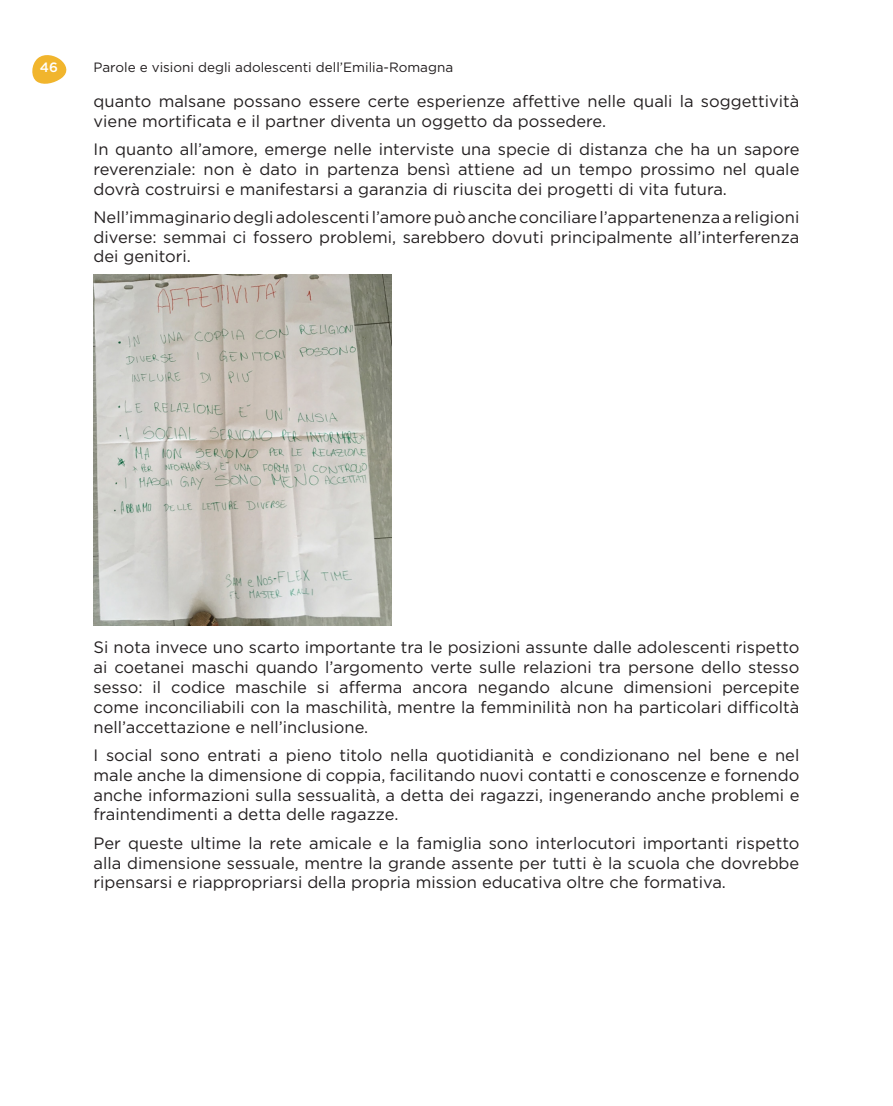
<style>
.page{position:relative;width:893px;height:1106px;background:#fff}
.page>*{position:absolute;margin:0;border:0;box-sizing:border-box;transform-origin:0 0}
.t1{font:16.5px/19.8px "Gotham";color:#231f20;text-align:justify}
.t2{font:13.5px "Gotham";color:#231f20}
.t3{font:500 13.5px "Gotham";color:#fff}
</style>
<div class="page">
<svg style="left:32px;top:55px;width:35px;height:29px"></svg>
<img style="left:94px;top:274px;width:297px;height:351px">
<p class="t3" style="left:40px;top:59px;width:20px">46</p>
<p class="t2" style="left:94px;top:59px;width:361px">Parole e visioni degli adolescenti dell’Emilia-Romagna</p>
<p class="t1" style="left:94px;top:91px;width:707px">quanto malsane possano essere certe esperienze affettive nelle quali la soggettività viene mortificata e il partner diventa un oggetto da possedere.</p>
<p class="t1" style="left:94px;top:139px;width:707px">In quanto all’amore, emerge nelle interviste una specie di distanza che ha un sapore reverenziale: non è dato in partenza bensì attiene ad un tempo prossimo nel quale dovrà costruirsi e manifestarsi a garanzia di riuscita dei progetti di vita futura.</p>
<p class="t1" style="left:94px;top:207px;width:707px">Nell’immaginario degli adolescenti l’amore può anche conciliare l’appartenenza a religioni diverse: semmai ci fossero problemi, sarebbero dovuti principalmente all’interferenza dei genitori.</p>
<p class="t1" style="left:94px;top:637px;width:707px">Si nota invece uno scarto importante tra le posizioni assunte dalle adolescenti rispetto ai coetanei maschi quando l’argomento verte sulle relazioni tra persone dello stesso sesso: il codice maschile si afferma ancora negando alcune dimensioni percepite come inconciliabili con la maschilità, mentre la femminilità non ha particolari difficoltà nell’accettazione e nell’inclusione.</p>
<p class="t1" style="left:94px;top:745px;width:707px">I social sono entrati a pieno titolo nella quotidianità e condizionano nel bene e nel male anche la dimensione di coppia, facilitando nuovi contatti e conoscenze e fornendo anche informazioni sulla sessualità, a detta dei ragazzi, ingenerando anche problemi e fraintendimenti a detta delle ragazze.</p>
<p class="t1" style="left:94px;top:832px;width:707px">Per queste ultime la rete amicale e la famiglia sono interlocutori importanti rispetto alla dimensione sessuale, mentre la grande assente per tutti è la scuola che dovrebbe ripensarsi e riappropriarsi della propria mission educativa oltre che formativa.</p>
</div>
